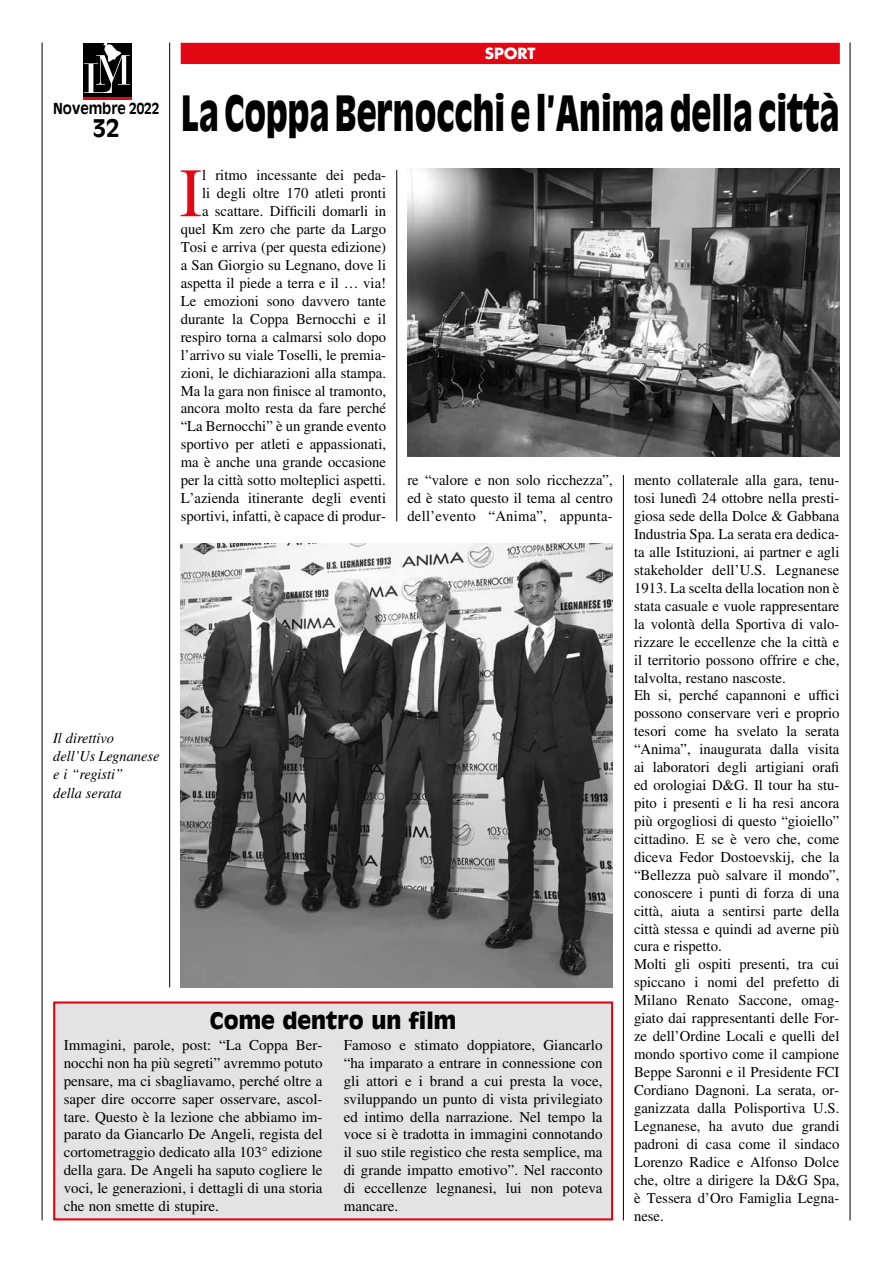
<style>
.page{position:relative;width:893px;height:1263px;background:#fff}
.page>*{position:absolute;margin:0;border:0;box-sizing:border-box;transform-origin:0 0}
.t1{font:69.15px "Times LT Std";color:#e30613}
.t2{font:900 48px "Antique Olive Std";color:#000;scale:.68 1}
.t3{font:700 24px "Antique Olive Std";color:#000}
.t4{font:900 22.5px "Antique Olive Std";color:#000}
.t5{font:15px/18px "Times LT Std";color:#000;text-align:justify}
.t6{font:italic 15px/18.1px "Times LT Std";color:#000;scale:.96 1}
.t7{font:700 15px "Antique Olive Std";color:#000;scale:.91 1}
.t8{font:700 15px "Futura Std";color:#fff}
</style>
<div class="page">
<div style="left:83px;top:44px;width:48px;height:54px;background:#000"></div>
<hr style="left:83px;top:98px;width:48px;height:2px;background:#e30613">
<svg style="left:84px;top:43px;width:46px;height:50px"></svg>
<hr style="left:169px;top:43px;width:1px;height:944px;background:#000">
<hr style="left:42px;top:43px;width:1px;height:1177px;background:#000">
<div style="left:181px;top:43px;width:659px;height:21px;background:#e30613"></div>
<hr style="left:396px;top:170px;width:1px;height:351px;background:#000">
<hr style="left:623px;top:475px;width:1px;height:745px;background:#000">
<img style="left:181px;top:543px;width:432px;height:444px">
<img style="left:408px;top:168px;width:432px;height:289px">
<div style="left:54px;top:1002px;width:558px;height:217px;background:#e3e3e3"></div>
<div style="left:53px;top:1001px;width:560px;height:219px;border:2px solid #e30613"></div>
<hr style="left:850px;top:43px;width:1px;height:1177px;background:#000">
<p class="t7" style="left:53px;top:99px;width:118px">Novembre 2022</p>
<h3 class="t3" style="left:93px;top:113px;width:28px">32</h3>
<p class="t8" style="left:485px;top:43px;width:52px">SPORT</p>
<h2 class="t2" style="left:181px;top:84px;width:970px">La Coppa Bernocchi e l’Anima della città</h2>
<p class="t5" style="left:181px;top:166px;width:207px;text-align:right">l ritmo incessante dei peda-<br>li degli oltre 170 atleti pronti<br>a scattare. Difficili domarli in quel Km zero che parte da Largo Tosi e arriva (per questa edizione) a San Giorgio su Legnano, dove li aspetta il piede a terra e il … via!<br>Le emozioni sono davvero tante durante la Coppa Bernocchi e il respiro torna a calmarsi solo dopo l’arrivo su viale Toselli, le premia&shy;zioni, le dichiarazioni alla stampa.<br>Ma la gara non finisce al tramonto, ancora molto resta da fare perché “La Bernocchi” è un grande evento sportivo per atleti e appassionati, ma è anche una grande occasione per la città sotto molteplici aspetti.<br>L’azienda itinerante degli eventi sportivi, infatti, è capace di produr-</p>
<h1 class="t1" style="left:179px;top:154px;width:24px">I</h1>
<p class="t5" style="left:407px;top:471px;width:207px">re “valore e non solo ricchezza”, ed è stato questo il tema al centro dell’evento “Anima”, appunta-</p>
<p class="t5" style="left:634px;top:471px;width:207px;text-align:left">mento collaterale alla gara, tenu&shy;tosi lunedì 24 ottobre nella presti&shy;giosa sede della Dolce &amp; Gabbana<br>Industria Spa. La serata era dedica&shy;ta alle Istituzioni, ai partner e agli stakeholder dell’U.S. Legnanese<br>1913. La scelta della location non è stata casuale e vuole rappresentare la volontà della Sportiva di valo&shy;rizzare le eccellenze che la città e il territorio possono offrire e che, talvolta, restano nascoste.<br>Eh si, perché capannoni e uffici possono conservare veri e proprio tesori come ha svelato la serata “Anima”, inaugurata dalla visita ai laboratori degli artigiani orafi ed orologiai D&amp;G. Il tour ha stu&shy;pito i presenti e li ha resi ancora più orgogliosi di questo “gioiello” cittadino. E se è vero che, come diceva Fedor Dostoevskij, che la “Bellezza può salvare il mondo”, conoscere i punti di forza di una città, aiuta a sentirsi parte della città stessa e quindi ad averne più cura e rispetto.<br>Molti gli ospiti presenti, tra cui spiccano i nomi del prefetto di<br>Milano Renato Saccone, omag&shy;giato dai rappresentanti delle For&shy;ze dell’Ordine Locali e quelli del mondo sportivo come il campione<br>Beppe Saronni e il Presidente FCI<br>Cordiano Dagnoni. La serata, or&shy;ganizzata dalla Polisportiva U.S.<br>Legnanese, ha avuto due grandi padroni di casa come il sindaco<br>Lorenzo Radice e Alfonso Dolce che, oltre a dirigere la D&amp;G Spa, è Tessera d’Oro Famiglia Legna&shy;nese.</p>
<p class="t6" style="left:53px;top:729px;width:112px">Il direttivo dell’Us Legnanese e i “registi”<br>della serata</p>
<h3 class="t4" style="left:210px;top:1007px;width:248px">Come dentro un film</h3>
<p class="t5" style="left:64px;top:1036px;width:260px">Immagini, parole, post: “La Coppa Ber&shy;nocchi non ha più segreti” avremmo potuto pensare, ma ci sbagliavamo, perché oltre a saper dire occorre saper osservare, ascol&shy;tare. Questo è la lezione che abbiamo im&shy;parato da Giancarlo De Angeli, regista del cortometraggio dedicato alla 103° edizione della gara. De Angeli ha saputo cogliere le voci, le generazioni, i dettagli di una storia che non smette di stupire.</p>
<p class="t5" style="left:344px;top:1036px;width:260px">Famoso e stimato doppiatore, Giancarlo “ha imparato a entrare in connessione con gli attori e i brand a cui presta la voce, sviluppando un punto di vista privilegiato ed intimo della narrazione. Nel tempo la voce si è tradotta in immagini connotando il suo stile registico che resta semplice, ma di grande impatto emotivo”. Nel racconto di eccellenze legnanesi, lui non poteva mancare.</p>
</div>
